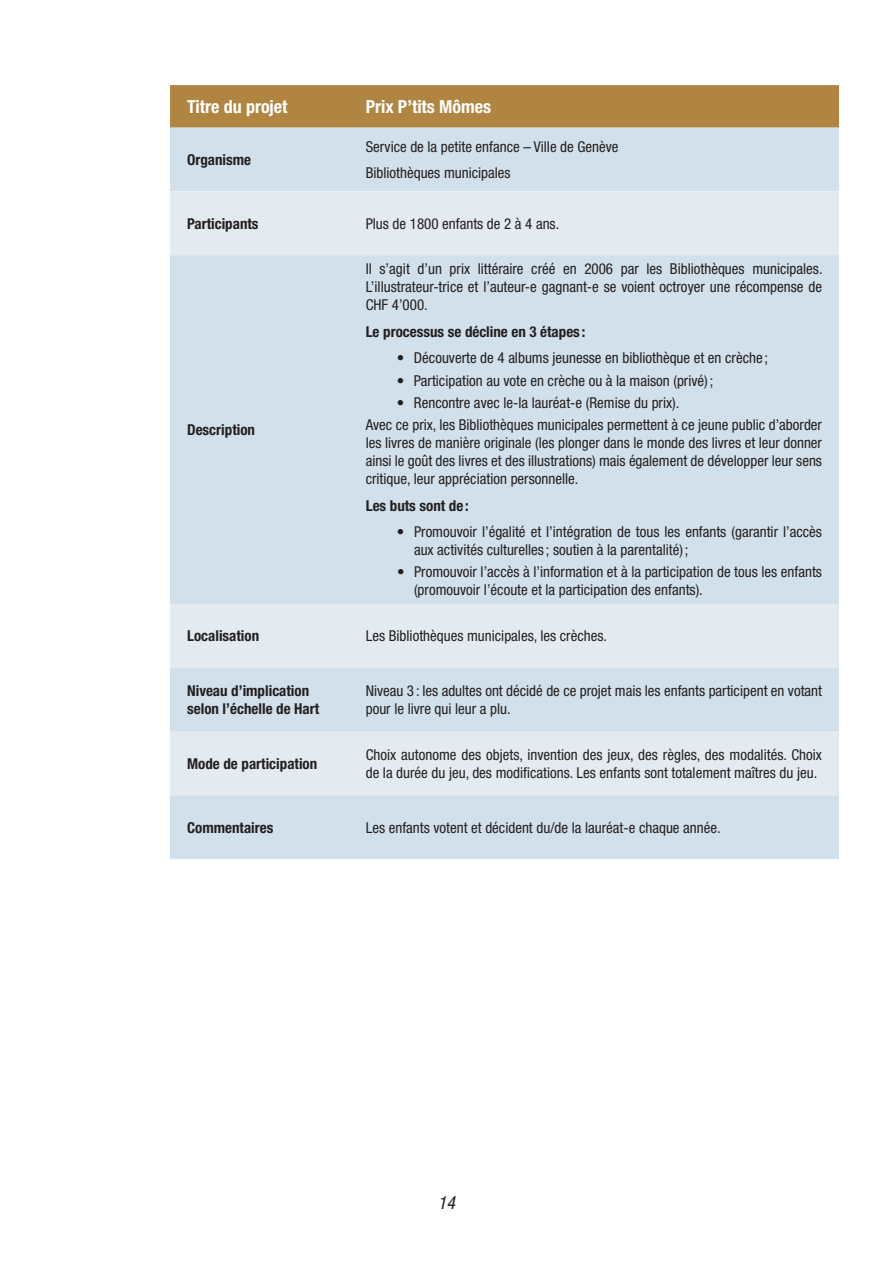
<style>
.page{position:relative;width:893px;height:1263px;background:#fff}
.page>*{position:absolute;margin:0;border:0;box-sizing:border-box;transform-origin:0 0}
.t1{font:700 condensed 18px "Helvetica Neue LT Std";color:#fff}
.t2{font:italic condensed 18px "Helvetica Neue LT Std";color:#231f20}
.t3{font:condensed 15px/18px "Helvetica Neue LT Std";color:#231f20}
.t4{font:700 condensed 15px/18px "Helvetica Neue LT Std";color:#231f20}
</style>
<div class="page">
<svg style="left:170px;top:85px;width:669px;height:106px;background:#c3bba6"></svg>
<div style="left:170px;top:191px;width:669px;height:64px;background:#e3ebf1"></div>
<svg style="left:170px;top:255px;width:669px;height:604px;background:#d4e2eb"></svg>
<p class="t1" style="left:187px;top:100px;width:102px">Titre du projet</p>
<p class="t1" style="left:366px;top:100px;width:127px">Prix P’tits Mômes</p>
<p class="t4" style="left:187px;top:152px;width:66px">Organisme</p>
<p class="t3" style="left:366px;top:134px;width:254px;line-height:26.5px">Service de la petite enfance – Ville de Genève<br>Bibliothèques municipales</p>
<p class="t4" style="left:187px;top:216px;width:73px">Participants</p>
<p class="t3" style="left:366px;top:216px;width:195px">Plus de 1800 enfants de 2 à 4 ans.</p>
<p class="t4" style="left:187px;top:422px;width:69px">Description</p>
<p class="t3" style="left:366px;top:261px;width:458px;text-align:justify">Il s’agit d’un prix littéraire créé en 2006 par les Bibliothèques municipales.<br>L’illustrateur-trice et l’auteur-e gagnant-e se voient octroyer une récompense de CHF 4’000.</p>
<p class="t4" style="left:366px;top:324px;width:221px">Le processus se décline en 3 étapes :</p>
<p class="t3" style="left:397px;top:350px;width:373px">• Découverte de 4 albums jeunesse en bibliothèque et en crèche ;</p>
<p class="t3" style="left:397px;top:373px;width:318px">• Participation au vote en crèche ou à la maison (privé) ;</p>
<p class="t3" style="left:366px;top:393px;width:458px;line-height:22.2px;text-indent:31px">• Rencontre avec le-la lauréat-e (Remise du prix).<br>Avec ce prix, les Bibliothèques municipales permettent à ce jeune public d’aborder</p>
<p class="t3" style="left:366px;top:435px;width:458px;text-align:justify">les livres de manière originale (les plonger dans le monde des livres et leur donner ainsi le goût des livres et des illustrations) mais également de développer leur sens critique, leur appréciation personnelle.</p>
<p class="t4" style="left:366px;top:498px;width:105px">Les buts sont de :</p>
<p class="t3" style="left:414px;top:524px;width:409px;text-indent:-17px">• Promouvoir l’égalité et l’intégration de tous les enfants (garantir l’accès aux activités culturelles ; soutien à la parentalité) ;</p>
<p class="t3" style="left:414px;top:564px;width:409px;text-indent:-17px">• Promouvoir l’accès à l’information et à la participation de tous les enfants (promouvoir l’écoute et la participation des enfants).</p>
<p class="t4" style="left:187px;top:628px;width:74px">Localisation</p>
<p class="t3" style="left:366px;top:628px;width:243px">Les Bibliothèques municipales, les crèches.</p>
<p class="t4" style="left:187px;top:683px;width:134px">Niveau d’implication selon l’échelle de Hart</p>
<p class="t3" style="left:366px;top:683px;width:458px">Niveau 3 : les adultes ont décidé de ce projet mais les enfants participent en votant pour le livre qui leur a plu.</p>
<p class="t4" style="left:187px;top:756px;width:132px">Mode de participation</p>
<p class="t3" style="left:366px;top:747px;width:458px">Choix autonome des objets, invention des jeux, des règles, des modalités. Choix de la durée du jeu, des modifications. Les enfants sont totalement maîtres du jeu.</p>
<p class="t4" style="left:187px;top:819px;width:88px">Commentaires</p>
<p class="t3" style="left:366px;top:819px;width:356px">Les enfants votent et décident du/de la lauréat-e chaque année.</p>
<p class="t2" style="left:438px;top:1192px;width:19px">14</p>
</div>
